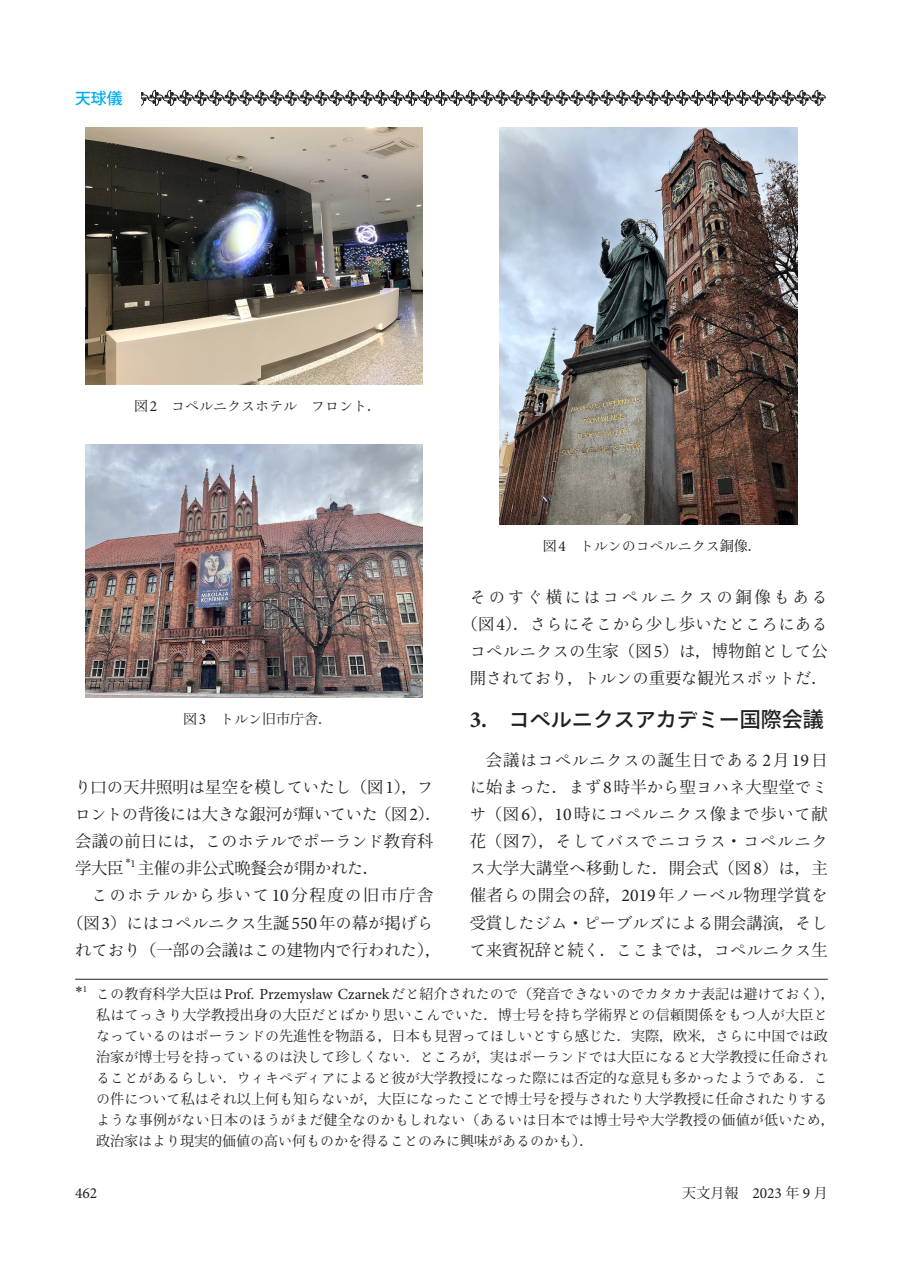
<style>
.page{position:relative;width:903px;height:1275px;background:#fff}
.page>*{position:absolute;margin:0;border:0;box-sizing:border-box;transform-origin:0 0}
.t1{font:500 21px "Ryo Gothic Plus N";color:#231f20}
.t2{font:16.28px/27.1px "Ryo Text Plus N";letter-spacing:.015em;color:#231f20;text-align:center}
.t3{font:16.28px/27.1px "Koz Min Pr 6 N";letter-spacing:.015em;color:#231f20}
.t4{font:16.28px/27.1px "Ryo Text Plus N";letter-spacing:-.015em;color:#231f20}
.t5{font:16.28px "Ryo Text Plus N";letter-spacing:.1em;color:#231f20}
.t6{font:16.28px "Koz Min Pr 6 N";letter-spacing:-.005em;color:#231f20}
.t7{font:500 15.75px "Koz Go Pr 6 N";color:#00aeef}
.t8{font:15.4px "Minion Pro";color:#231f20}
.t9{font:15.4px "Times New Roman";color:#231f20}
.t10{font:14px/21px "Ryo Text Plus N";letter-spacing:.005em;color:#231f20}
.t11{font:14px "Koz Min Pr 6 N";color:#231f20}
.t12{font:10.67px "Times New Roman";color:#231f20}
.s1{font-family:"Koz Min Pr 6 N"}
.s2{font-family:"Minion Pro";font-size:15.4px}
.s3{font-family:"Ryo Text Plus N"}
.s4{font-family:"Minion Pro";font-size:17.85px}
.s5{font-family:"Minion Pro"}
.s6{font-family:"Minion Pro";font-weight:700;font-size:23.1px}
.s7{font-family:"Koz Go Pr 6 N"}
</style>
<div class="page">
<hr style="left:75px;top:979px;width:753px;height:1px;background:#231f20">
<img style="left:86px;top:127px;width:337px;height:258px">
<img style="left:86px;top:444px;width:337px;height:254px">
<img style="left:500px;top:127px;width:297px;height:397px">
<svg style="left:141px;top:90px;width:685px;height:16px"></svg>
<p class="t7" style="left:75px;top:89px;width:65px">天球儀　</p>
<p class="t10" style="left:134px;top:396px;width:249px"><span class="s1">図</span><span class="s2">2</span> コペルニクスホテル フロント<span class="s1">．</span></p>
<p class="t11" style="left:183px;top:711px;width:151px">図<span class="s2">3</span> <span class="s3">トルン</span>旧市庁舎．</p>
<p class="t3" style="left:75px;top:774px;width:360px"><span class="s3">り</span>口<span class="s3">の</span>天井照明<span class="s3">は</span>星空<span class="s3">を</span>模<span class="s3">していたし</span>（図<span class="s4">1</span>），<span class="s3">フ</span></p>
<p class="t4" style="left:75px;top:801px;width:368px">ロントの<span class="s1">背後</span>には<span class="s1">大</span>きな<span class="s1">銀河</span>が<span class="s1">輝</span>いていた<span class="s1">（図</span><span class="s4">2</span><span class="s1">）．会議</span>の<span class="s1">前日</span>には<span class="s1">，</span>このホテルでポーランド<span class="s1">教育科</span></p>
<p class="t3" style="left:75px;top:855px;width:50px">学大臣</p>
<p class="t12" style="left:125px;top:855px;width:12px">*<span class="s5">1</span></p>
<p class="t6" style="left:138px;top:859px;width:243px">主催<span class="s3">の</span>非公式晩餐会<span class="s3">が</span>開<span class="s3">かれた</span>．</p>
<p class="t5" style="left:91px;top:885px;width:343px">このホテルから<span class="s1">歩</span>いて<span class="s4">10</span><span class="s1">分程度</span>の<span class="s1">旧市庁舎</span></p>
<p class="t2" style="left:67px;top:909px;width:368px"><span class="s1">（図</span><span class="s4">3</span><span class="s1">）</span>にはコペルニクス<span class="s1">生誕</span><span class="s4">550</span><span class="s1">年</span>の<span class="s1">幕</span>が<span class="s1">掲</span>げら</p>
<p class="t2" style="left:75px;top:936px;width:368px">れており<span class="s1">（一部</span>の<span class="s1">会議</span>はこの<span class="s1">建物内</span>で<span class="s1">行</span>われた<span class="s1">），</span></p>
<p class="t10" style="left:543px;top:535px;width:221px"><span class="s1">図</span><span class="s2">4</span> トルンのコペルニクス<span class="s1">銅像．</span></p>
<p class="t2" style="left:462px;top:584px;width:368px">そのすぐ<span class="s1">横</span>にはコペルニクスの<span class="s1">銅像</span>もある<span class="s1">（図</span><span class="s4">4</span><span class="s1">）．</span>さらにそこから<span class="s1">少</span>し<span class="s1">歩</span>いたところにあるコペルニクスの<span class="s1">生家（図</span><span class="s4">5</span><span class="s1">）</span>は<span class="s1">，博物館</span>として<span class="s1">公開</span>されており<span class="s1">，</span>トルンの<span class="s1">重要</span>な<span class="s1">観光</span>スポットだ<span class="s1">．</span></p>
<h1 class="t1" style="left:470px;top:706px;width:356px"><span class="s6">3.</span> コペルニクスアカデミー<span class="s7">国際会議</span></h1>
<p class="t2" style="left:470px;top:746px;width:360px;text-align:justify;text-indent:16px"><span class="s1">会議</span>はコペルニクスの<span class="s1">誕生日</span>である<span class="s4">2</span><span class="s1">月</span><span class="s4">19</span><span class="s1">日</span>に<span class="s1">始</span>まった<span class="s1">．</span>まず<span class="s4">8</span><span class="s1">時半</span>から<span class="s1">聖</span>ヨハネ<span class="s1">大聖堂</span>でミサ<span class="s1">（図</span><span class="s4">6</span><span class="s1">），</span><span class="s4">10</span><span class="s1">時</span>にコペルニクス<span class="s1">像</span>まで<span class="s1">歩</span>いて<span class="s1">献花（図</span><span class="s4">7</span><span class="s1">），</span>そしてバスでニコラス<span class="s1">・</span>コペルニク</p>
<p class="t3" style="left:470px;top:855px;width:360px"><span class="s3">ス</span>大学大講堂<span class="s3">へ</span>移動<span class="s3">した</span>．開会式（図<span class="s4">8</span>）<span class="s3">は</span>，主催者<span class="s3">らの</span>開会<span class="s3">の</span>辞，<span class="s4">2019</span>年<span class="s3">ノーベル</span>物理学賞<span class="s3">を</span></p>
<p class="t2" style="left:470px;top:909px;width:360px;text-align:left"><span class="s1">受賞</span>したジム<span class="s1">・</span>ピーブルズによる<span class="s1">開会講演，</span>そして<span class="s1">来賓祝辞</span>と<span class="s1">続</span>く<span class="s1">．</span>ここまでは<span class="s1">，</span>コペルニクス<span class="s1">生</span></p>
<p class="t9" style="left:75px;top:981px;width:14px">*<sup>1</sup></p>
<p class="t10" style="left:96px;top:983px;width:740px">この<span class="s1">教育科学大臣</span>は<span class="s2">Prof. Przemys</span><span class="s1">ł</span><span class="s2">aw Czarnek</span>だと<span class="s1">紹介</span>されたので<span class="s1">（発音</span>できないのでカタカナ<span class="s1">表記</span>は<span class="s1">避</span>けておく<span class="s1">），私</span>はてっきり<span class="s1">大学教授出身</span>の<span class="s1">大臣</span>だとばかり<span class="s1">思</span>いこんでいた<span class="s1">．博士号</span>を<span class="s1">持</span>ち<span class="s1">学術界</span>との<span class="s1">信頼関係</span>をもつ<span class="s1">人</span>が<span class="s1">大臣</span>となっているのはポーランドの<span class="s1">先進性</span>を<span class="s1">物語</span>る<span class="s1">，日本</span>も<span class="s1">見習</span>ってほしいとすら<span class="s1">感</span>じた<span class="s1">．実際，欧米，</span>さらに<span class="s1">中国</span>では<span class="s1">政治家</span>が<span class="s1">博士号</span>を<span class="s1">持</span>っているのは<span class="s1">決</span>して<span class="s1">珍</span>しくない<span class="s1">．</span>ところが<span class="s1">，実</span>はポーランドでは<span class="s1">大臣</span>になると<span class="s1">大学教授</span>に<span class="s1">任命</span>されることがあるらしい<span class="s1">．</span>ウィキペディアによると<span class="s1">彼</span>が<span class="s1">大学教授</span>になった<span class="s1">際</span>には<span class="s1">否定的</span>な<span class="s1">意見</span>も<span class="s1">多</span>かったようである<span class="s1">．</span>この<span class="s1">件</span>について<span class="s1">私</span>はそれ<span class="s1">以上何</span>も<span class="s1">知</span>らないが<span class="s1">，大臣</span>になったことで<span class="s1">博士号</span>を<span class="s1">授与</span>されたり<span class="s1">大学教授</span>に<span class="s1">任命</span>されたりするような<span class="s1">事例</span>がない<span class="s1">日本</span>のほうがまだ<span class="s1">健全</span>なのかもしれない<span class="s1">（</span>あるいは<span class="s1">日本</span>では<span class="s1">博士号</span>や<span class="s1">大学教授</span>の<span class="s1">価値</span>が<span class="s1">低</span>いため<span class="s1">，政治家</span>はより<span class="s1">現実的価値</span>の<span class="s1">高</span>い<span class="s1">何</span>ものかを<span class="s1">得</span>ることのみに<span class="s1">興味</span>があるのかも<span class="s1">）．</span></p>
<p class="t8" style="left:75px;top:1182px;width:24px">462</p>
<p class="t11" style="left:682px;top:1185px;width:147px">天文月報　<span class="s2">2023</span> 年 <span class="s2">9</span> 月</p>
</div>
